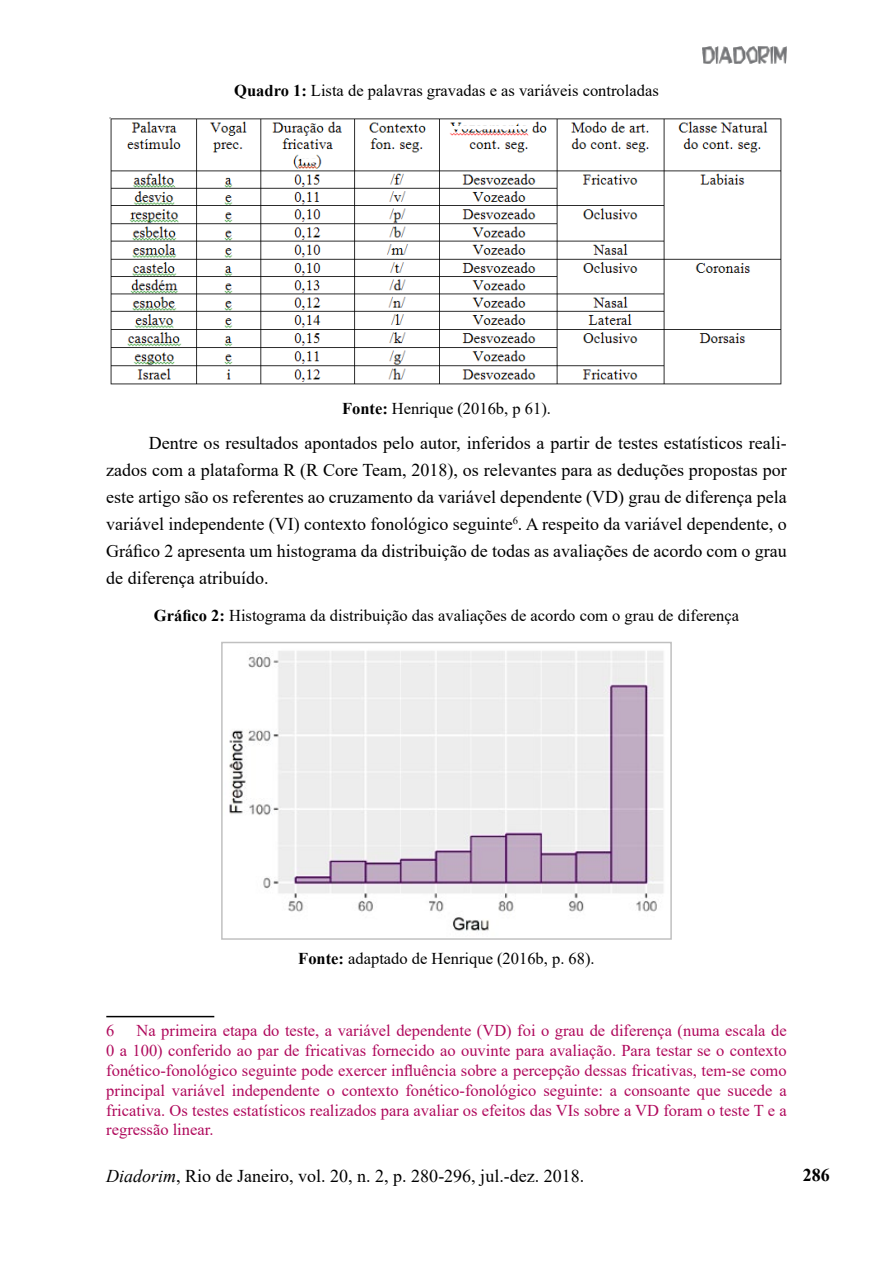
<style>
.page{position:relative;width:893px;height:1263px;background:#fff}
.page>*{position:absolute;margin:0;border:0;box-sizing:border-box;transform-origin:0 0}
.t1{font:18px/27px "Times New Roman";color:#000;text-align:justify}
.t2{font:700 18px "Times New Roman";color:#000}
.t3{font:16.5px/19.8px "Times New Roman";color:#b0095c;text-align:justify}
.t4{font:16.5px "Times New Roman";color:#000}
.s1{font-weight:700}
.s2{font-style:italic}
</style>
<div class="page">
<img style="left:702px;top:46px;width:85px;height:18px">
<img style="left:109px;top:117px;width:673px;height:268px">
<img style="left:229px;top:651px;width:435px;height:280px">
<div style="left:221px;top:642px;width:451px;height:298px;border:2px solid #c0c0c0"></div>
<hr style="left:106px;top:1016px;width:108px;height:1px;background:#000">
<hr style="left:452px;top:126px;width:81px;height:3px;background:#fff">
<svg style="left:301px;top:159px;width:18px;height:1px"></svg>
<div style="left:301px;top:160px;width:18px;height:3px;border:2px solid #fff"></div>
<p class="t4" style="left:234px;top:79px;width:426px"><span class="s1">Quadro 1:</span> Lista de palavras gravadas e as variáveis controladas</p>
<p class="t4" style="left:342px;top:397px;width:210px"><span class="s1">Fonte:</span> Henrique (2016b, p 61).</p>
<p class="t1" style="left:106px;top:429px;width:682px;text-indent:43px">Dentre os resultados apontados pelo autor, inferidos a partir de testes estatísticos reali&shy;zados com a plataforma R (R Core Team, 2018), os relevantes para as deduções propostas por este artigo são os referentes ao cruzamento da variável dependente (VD) grau de diferença pela variável independente (VI) contexto fonológico seguinte<sup>6</sup>. A respeito da variável dependente, o Gráfico 2 apresenta um histograma da distribuição de todas as avaliações de acordo com o grau de diferença atribuído.</p>
<p class="t4" style="left:154px;top:604px;width:587px"><span class="s1">Gráfico 2:</span> Histograma da distribuição das avaliações de acordo com o grau de diferença</p>
<p class="t4" style="left:298px;top:947px;width:298px"><span class="s1">Fonte:</span> adaptado de Henrique (2016b, p. 68).</p>
<p class="t3" style="left:106px;top:1020px;width:682px;text-indent:30px">Na primeira etapa do teste, a variável dependente (VD) foi o grau de diferença (numa escala de 0 a 100) conferido ao par de fricativas fornecido ao ouvinte para avaliação. Para testar se o contexto fonético-fonológico seguinte pode exercer influência sobre a percepção dessas fricativas, tem-se como principal variável independente o contexto fonético-fonológico seguinte: a consoante que sucede a fricativa. Os testes estatísticos realizados para avaliar os efeitos das VIs sobre a VD foram o teste T e a regressão linear.</p>
<p class="t3" style="left:106px;top:1020px;width:10px">6</p>
<p class="t1" style="left:106px;top:1162px;width:479px"><span class="s2">Diadorim</span>, Rio de Janeiro, vol. 20, n. 2, p. 280-296, jul.-dez. 2018.</p>
<p class="t2" style="left:803px;top:1162px;width:28px">286</p>
</div>
